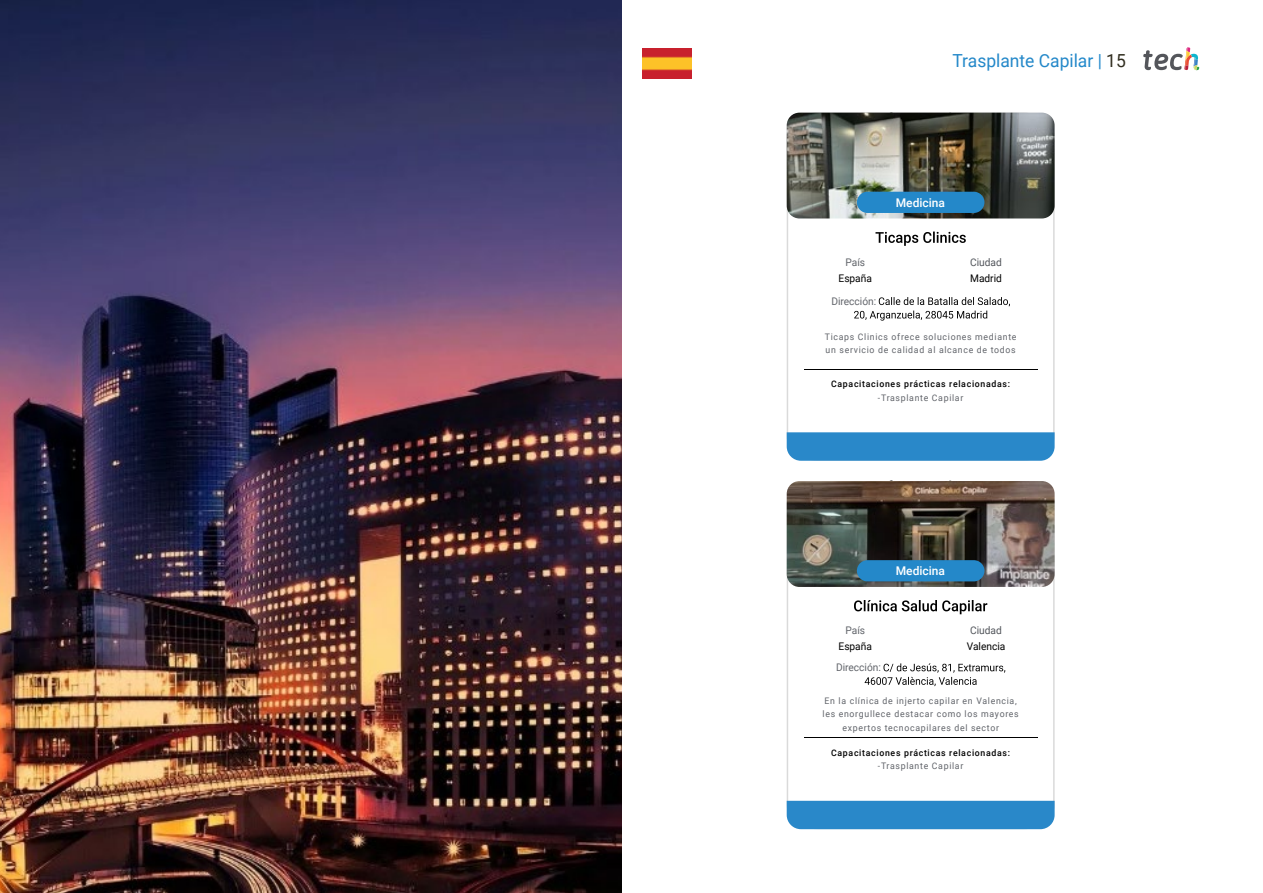
<style>
.page{position:relative;width:1263px;height:893px;background:#fff}
.page>*{position:absolute;margin:0;border:0;box-sizing:border-box;transform-origin:0 0}
.t1{font:18px "Roboto";color:#2488c9}
.t2{font:500 12px "Roboto";color:#fff}
.t3{font:10.5px "Roboto";color:#61646a}
.t4{font:10.5px "Roboto";color:#000}
.t5{font:10.5px "Roboto";color:#52555b}
.t6{font:9px/13.5px "Roboto";letter-spacing:.08em;color:#61646a}
.t7{font:500 9px "Roboto";letter-spacing:.08em;color:#000}
.s1{color:#2289cb}
.s2{color:#312e20}
</style>
<div class="page">
<svg style="left:1143px;top:47px;width:56px;height:24px"></svg>
<img style="left:0;top:0;width:622px;height:893px">
<img style="left:642px;top:49px;width:49px;height:30px">
<svg style="left:786px;top:112px;width:269px;height:339px"></svg>
<img style="left:787px;top:113px;width:267px;height:105px">
<div style="left:857px;top:192px;width:127px;height:21px;background:#2488c9;border-radius:11px"></div>
<svg style="left:787px;top:432px;width:267px;height:29px;background:#2f8bca"></svg>
<hr style="left:804px;top:369px;width:233px;height:1px;background:#000">
<svg style="left:875px;top:232px;width:91px;height:14px"></svg>
<svg style="left:854px;top:297px;width:156px;height:24px"></svg>
<svg style="left:786px;top:490px;width:269px;height:340px"></svg>
<img style="left:787px;top:481px;width:267px;height:106px">
<div style="left:857px;top:560px;width:127px;height:21px;background:#2488c9;border-radius:11px"></div>
<div style="left:787px;top:801px;width:267px;height:28px;background:#2988c9"></div>
<hr style="left:804px;top:738px;width:233px;height:1px;background:#000">
<svg style="left:854px;top:600px;width:133px;height:14px"></svg>
<svg style="left:865px;top:663px;width:140px;height:23px"></svg>
<h1 class="t1" style="left:952px;top:48px;width:175px">Trasplante Capil<span class="s1">ar |</span> <span class="s2">15</span></h1>
<p class="t3" style="left:845px;top:255px;width:21px">País</p>
<p class="t4" style="left:838px;top:271px;width:35px">España</p>
<h2 class="t2" style="left:896px;top:194px;width:51px">Medicina</h2>
<p class="t5" style="left:970px;top:255px;width:33px">Ciudad</p>
<p class="t4" style="left:970px;top:271px;width:33px">Madrid</p>
<p class="t3" style="left:831px;top:294px;width:46px">Dirección:</p>
<p class="t6" style="left:825px;top:329px;width:193px">Ticaps Clinics ofrece soluciones mediante un servicio de calidad al alcance de todos</p>
<p class="t7" style="left:831px;top:378px;width:180px">Capacitaciones prácticas relacionadas:</p>
<p class="t6" style="left:878px;top:390px;width:87px">-Trasplante Capilar</p>
<p class="t3" style="left:845px;top:623px;width:21px">País</p>
<p class="t4" style="left:838px;top:639px;width:35px">España</p>
<h2 class="t2" style="left:896px;top:563px;width:51px">Medicina</h2>
<p class="t5" style="left:970px;top:623px;width:33px">Ciudad</p>
<p class="t4" style="left:967px;top:639px;width:40px">Valencia</p>
<p class="t3" style="left:836px;top:660px;width:46px">Dirección:</p>
<p class="t6" style="left:822px;top:693px;width:198px;text-align:center">En la clínica de injerto capilar en Valencia, les enorgullece destacar como los mayores expertos tecnocapilares del sector</p>
<p class="t7" style="left:831px;top:746px;width:180px">Capacitaciones prácticas relacionadas:</p>
<p class="t6" style="left:878px;top:759px;width:87px">-Trasplante Capilar</p>
</div>
